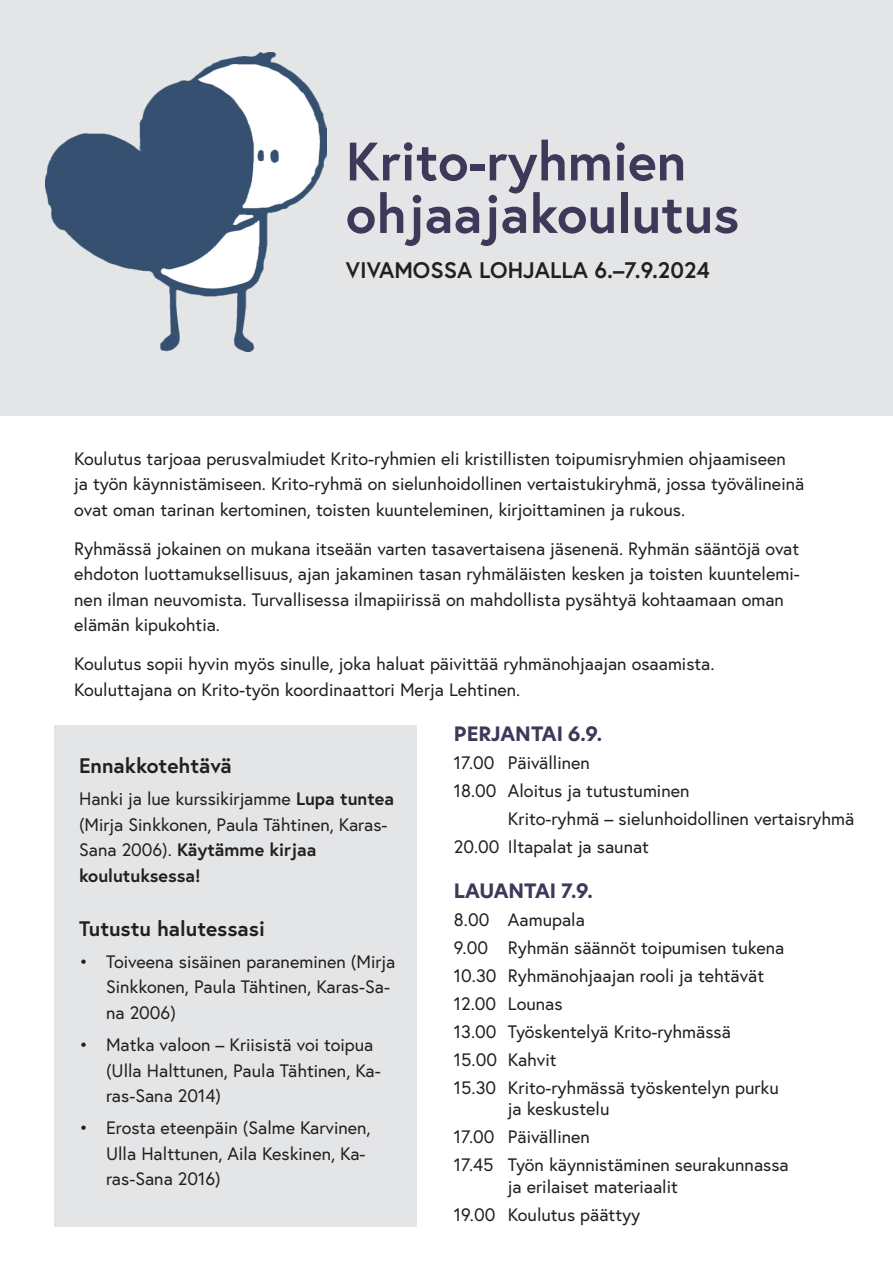
<style>
.page{position:relative;width:893px;height:1263px;background:#fff}
.page>*{position:absolute;margin:0;border:0;box-sizing:border-box;transform-origin:0 0}
.t1{font:700 54px/52.5px "Europa";color:#3e3859}
.t2{font:700 22.5px "Europa";color:#231f20}
.t3{font:700 21px "Europa";color:#231f20}
.Väliotsikko{font:700 19.5px "New Hero";color:#3e3859}
.t4{font:18px/25.5px "Europa";color:#231f20}
.s1{font-weight:700}
</style>
<div class="page">
<div style="left:0;top:0;width:893px;height:416px;background:#e4e5e7"></div>
<div style="left:54px;top:726px;width:363px;height:501px;background:#e4e5e7"></div>
<img style="left:45px;top:53px;width:282px;height:298px">
<p class="t1" style="left:346px;top:134px;width:395px">Krito-ryhmien ohjaajakoulutus</p>
<p class="t2" style="left:346px;top:254px;width:366px">VIVAMOSSA LOHJALLA 6.–7.9.2024</p>
<p class="t4" style="left:74px;top:445px;width:731px">Koulutus tarjoaa perusvalmiudet Krito-ryhmien eli kristillisten toipumisryhmien ohjaamiseen<br>ja työn käynnistämiseen. Krito-ryhmä on sielunhoidollinen vertaistukiryhmä, jossa työvälineinä ovat oman tarinan kertominen, toisten kuunteleminen, kirjoittaminen ja rukous.</p>
<p class="t4" style="left:74px;top:535px;width:727px">Ryhmässä jokainen on mukana itseään varten tasavertaisena jäsenenä. Ryhmän sääntöjä ovat ehdoton luottamuksellisuus, ajan jakaminen tasan ryhmäläisten kesken ja toisten kuuntelemi&shy;nen ilman neuvomista. Turvallisessa ilmapiirissä on mahdollista pysähtyä kohtaamaan oman elämän kipukohtia.</p>
<p class="t4" style="left:74px;top:651px;width:642px">Koulutus sopii hyvin myös sinulle, joka haluat päivittää ryhmänohjaajan osaamista.<br>Kouluttajana on Krito-työn koordinaattori Merja Lehtinen.</p>
<p class="t3" style="left:79px;top:751px;width:154px">Ennakkotehtävä</p>
<p class="t4" style="left:79px;top:786px;width:317px">Hanki ja lue kurssikirjamme <span class="s1">Lupa tuntea </span>(Mirja Sinkkonen, Paula Tähtinen, Karas-<br>Sana 2006). <span class="s1">Käytämme kirjaa koulutuksessa!</span></p>
<p class="t3" style="left:79px;top:914px;width:187px">Tutustu halutessasi</p>
<p class="t4" style="left:106px;top:948px;width:291px;text-indent:-27px">• Toiveena sisäinen paraneminen (Mirja<br>Sinkkonen, Paula Tähtinen, Karas-Sa&shy;na 2006)</p>
<p class="t4" style="left:106px;top:1032px;width:276px;text-indent:-27px">• Matka valoon – Kriisistä voi toipua (Ulla Halttunen, Paula Tähtinen, Ka&shy;ras-Sana 2014)</p>
<p class="t4" style="left:106px;top:1115px;width:266px;text-indent:-27px">• Erosta eteenpäin (Salme Karvinen,<br>Ulla Halttunen, Aila Keskinen, Ka&shy;ras-Sana 2016)</p>
<p class="Väliotsikko" style="left:454px;top:721px;width:150px">PERJANTAI 6.9.</p>
<p class="t4" style="left:454px;top:750px;width:138px">17.00 Päivällinen</p>
<p class="t4" style="left:454px;top:778px;width:237px">18.00 Aloitus ja tutustuminen</p>
<p class="t4" style="left:508px;top:806px;width:348px">Krito-ryhmä – sielunhoidollinen vertaisryhmä</p>
<p class="t4" style="left:454px;top:834px;width:197px">20.00 Iltapalat ja saunat</p>
<p class="Väliotsikko" style="left:454px;top:877px;width:140px">LAUANTAI 7.9.</p>
<p class="t4" style="left:454px;top:906px;width:132px">8.00 Aamupala</p>
<p class="t4" style="left:454px;top:934px;width:332px">9.00 Ryhmän säännöt toipumisen tukena</p>
<p class="t4" style="left:454px;top:962px;width:312px">10.30 Ryhmänohjaajan rooli ja tehtävät</p>
<p class="t4" style="left:454px;top:990px;width:110px">12.00 Lounas</p>
<p class="t4" style="left:454px;top:1018px;width:279px">13.00 Työskentelyä Krito-ryhmässä</p>
<p class="t4" style="left:454px;top:1046px;width:104px">15.00 Kahvit</p>
<p class="t4" style="left:508px;top:1076px;width:272px;line-height:21.6px;text-indent:-54px">15.30 Krito-ryhmässä työskentelyn purku ja keskustelu</p>
<p class="t4" style="left:454px;top:1124px;width:138px">17.00 Päivällinen</p>
<p class="t4" style="left:508px;top:1154px;width:282px;line-height:21.6px;text-indent:-54px">17.45 Työn käynnistäminen seurakunnassa ja erilaiset materiaalit</p>
<p class="t4" style="left:454px;top:1201px;width:188px">19.00 Koulutus päättyy</p>
</div>
